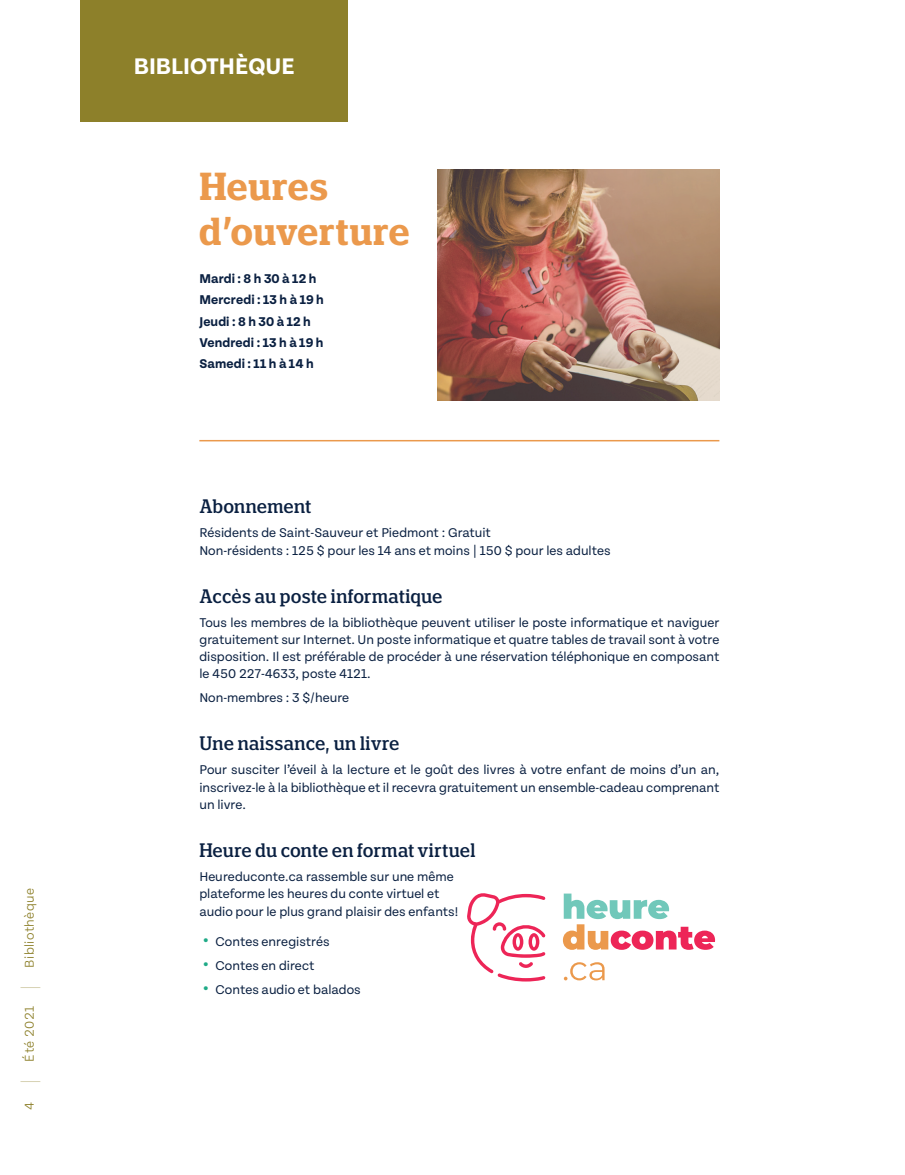
<style>
.page{position:relative;width:905px;height:1175px;background:#fff}
.page>*{position:absolute;margin:0;border:0;box-sizing:border-box;transform-origin:0 0}
.t1{font:600 condensed 39px/45px "Polyphonic";letter-spacing:.015em;color:#eb994c}
.t2{font:700 24px "Tenon";color:#fff}
.t3{font:200 20.4px "Tenon";color:#8d802a;scale:.38 1}
.t4{font:500 condensed 19.5px "Polyphonic";letter-spacing:.02em;color:#0a2041}
.Texte_courant{font:13.5px/17.2px "Tenon";color:#0a2041}
.t5{font:700 13.5px/21.3px "Tenon";letter-spacing:.01em;color:#0a2041}
.t6{font:300 13.5px "Tenon";letter-spacing:.03em;color:#8d802a}
.s1{font-weight:800;font-size:18px;color:#1faa87}
</style>
<div class="page">
<hr style="left:199px;top:440px;width:520px;height:1px;background:#eb994c">
<div style="left:81px;top:0;width:267px;height:121px;background:#8d802a"></div>
<img style="left:438px;top:170px;width:281px;height:230px">
<svg style="left:563px;top:893px;width:152px;height:56px"></svg>
<svg style="left:564px;top:962px;width:40px;height:18px"></svg>
<svg style="left:467px;top:893px;width:78px;height:88px"></svg>
<p class="t6" style="left:23px;top:967px;width:81px;rotate:-90deg">Bibliothèque</p>
<p class="t3" style="left:19px;top:989px;width:8px;rotate:-90deg">|</p>
<p class="t6" style="left:23px;top:1061px;width:57px;rotate:-90deg">Été 2021</p>
<p class="t3" style="left:19px;top:1082px;width:8px;rotate:-90deg">|</p>
<p class="t6" style="left:23px;top:1109px;width:9px;rotate:-90deg">4</p>
<p class="t2" style="left:134px;top:53px;width:163px">BIBLIOTHÈQUE</p>
<p class="t1" style="left:199px;top:163px;width:212px">Heures d’ouverture</p>
<p class="t5" style="left:199px;top:268px;width:126px">Mardi : 8 h 30 à 12 h<br>Mercredi : 13 h à 19 h<br>Jeudi : 8 h 30 à 12 h<br>Vendredi : 13 h à 19 h<br>Samedi : 11 h à 14 h</p>
<h3 class="t4" style="left:199px;top:495px;width:114px">Abonnement</h3>
<p class="Texte_courant" style="left:199px;top:524px;width:413px">Résidents de Saint-Sauveur et Piedmont : Gratuit<br>Non-résidents : 125 $ pour les 14 ans et moins | 150 $ pour les adultes</p>
<h3 class="t4" style="left:199px;top:584px;width:244px">Accès au poste informatique</h3>
<p class="Texte_courant" style="left:199px;top:614px;width:521px;text-align:justify">Tous les membres de la bibliothèque peuvent utiliser le poste informatique et naviguer gratuitement sur Internet. Un poste informatique et quatre tables de travail sont à votre disposition. Il est préférable de procéder à une réservation téléphonique en composant le 450 227-4633, poste 4121.</p>
<p class="Texte_courant" style="left:199px;top:689px;width:151px">Non-membres : 3 $/heure</p>
<h3 class="t4" style="left:199px;top:732px;width:201px">Une naissance, un livre</h3>
<p class="Texte_courant" style="left:199px;top:761px;width:521px;text-align:justify">Pour susciter l’éveil à la lecture et le goût des livres à votre enfant de moins d’un an, inscrivez-le à la bibliothèque et il recevra gratuitement un ensemble-cadeau comprenant un livre.</p>
<h3 class="t4" style="left:199px;top:838px;width:278px">Heure du conte en format virtuel</h3>
<p class="Texte_courant" style="left:199px;top:868px;width:260px">Heureduconte.ca rassemble sur une même plateforme les heures du conte virtuel et audio pour le plus grand plaisir des enfants!</p>
<p class="Texte_courant" style="left:202px;top:933px;width:129px"><span class="s1">•</span> Contes enregistrés</p>
<p class="Texte_courant" style="left:202px;top:957px;width:114px"><span class="s1">•</span> Contes en direct</p>
<p class="Texte_courant" style="left:202px;top:981px;width:160px"><span class="s1">•</span> Contes audio et balados</p>
</div>
